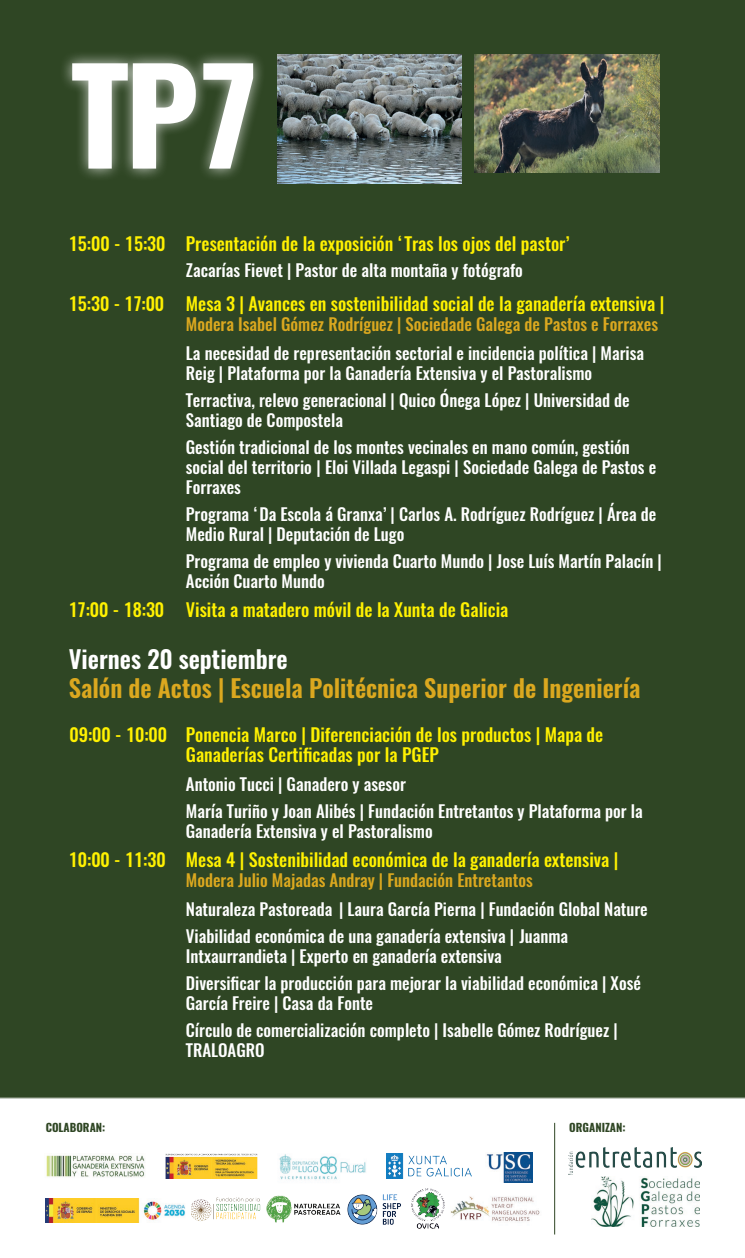
<style>
.page{position:relative;width:745px;height:1258px;background:#fff}
.page>*{position:absolute;margin:0;border:0;box-sizing:border-box;transform-origin:0 0}
.t1{font:700 130px "Oswald";color:#fff}
.t2{font:600 24.38px "Oswald";color:#dba81f}
.t3{font:600 24.38px "Oswald";color:#fff}
.t4{font:500 18.12px/20px "Oswald";color:#fff101}
.t5{font:500 16.88px/20px "Oswald";color:#fff}
.t6{font:500 16.88px "Oswald";color:#dba81f}
.t7{font:700 11.25px "Oswald";color:#2f4624}
</style>
<div class="page">
<div style="left:0;top:0;width:744px;height:1098px;background:#2f4624"></div>
<img style="left:277px;top:54px;width:184px;height:130px">
<img style="left:474px;top:54px;width:185px;height:119px">
<div style="left:59px;top:50px;width:207px;height:132px;background:#fff;opacity:.75"></div>
<img style="left:191px;top:1197px;width:69px;height:24px">
<img style="left:568px;top:1147px;width:133px;height:27px">
<img style="left:46px;top:1198px;width:140px;height:24px">
<img style="left:165px;top:1154px;width:93px;height:25px">
<img style="left:591px;top:1177px;width:108px;height:50px">
<img style="left:279px;top:1154px;width:87px;height:26px">
<img style="left:46px;top:1155px;width:99px;height:23px">
<img style="left:266px;top:1195px;width:74px;height:28px">
<img style="left:450px;top:1196px;width:90px;height:25px">
<img style="left:347px;top:1194px;width:54px;height:31px">
<hr style="left:554px;top:1123px;width:1px;height:111px;background:#2f4624">
<img style="left:486px;top:1152px;width:46px;height:30px">
<img style="left:411px;top:1188px;width:34px;height:41px">
<img style="left:386px;top:1154px;width:85px;height:24px">
<h1 class="t1" style="left:71px;top:25px;width:191px">TP7</h1>
<p class="t4" style="left:69px;top:234px;width:502px">15:00 - 15:30 Presentación de la exposición ‘Tras los ojos del pastor’</p>
<p class="t5" style="left:186px;top:260px;width:338px">Zacarías Fievet | Pastor de alta montaña y fotógrafo</p>
<p class="t4" style="left:69px;top:294px;width:596px">15:30 - 17:00 Mesa 3 | Avances en sostenibilidad social de la ganadería extensiva |</p>
<p class="t6" style="left:186px;top:312px;width:473px">Modera Isabel Gómez Rodríguez | Sociedade Galega de Pastos e Forraxes</p>
<p class="t5" style="left:186px;top:343px;width:459px">La necesidad de representación sectorial e incidencia política | Marisa<br>Reig | Plataforma por la Ganadería Extensiva y el Pastoralismo</p>
<p class="t5" style="left:186px;top:390px;width:445px">Terractiva, relevo generacional | Quico Ónega López | Universidad de<br>Santiago de Compostela</p>
<p class="t5" style="left:186px;top:437px;width:471px">Gestión tradicional de los montes vecinales en mano común, gestión social del territorio | Eloi Villada Legaspi | Sociedade Galega de Pastos e<br>Forraxes</p>
<p class="t5" style="left:186px;top:504px;width:471px">Programa ‘Da Escola á Granxa’ | Carlos A. Rodríguez Rodríguez | Área de<br>Medio Rural | Deputación de Lugo</p>
<p class="t5" style="left:186px;top:551px;width:477px">Programa de empleo y vivienda Cuarto Mundo | Jose Luís Martín Palacín |<br>Acción Cuarto Mundo</p>
<p class="t4" style="left:69px;top:600px;width:441px">17:00 - 18:30 Visita a matadero móvil de la Xunta de Galicia</p>
<h2 class="t3" style="left:69px;top:642px;width:220px">Viernes 20 septiembre</h2>
<h2 class="t2" style="left:69px;top:671px;width:573px">Salón de Actos | Escuela Politécnica Superior de Ingeniería</h2>
<p class="t4" style="left:186px;top:725px;width:418px;text-indent:-116px">09:00 - 10:00 Ponencia Marco | Diferenciación de los productos | Mapa de<br>Ganaderías Certificadas por la PGEP</p>
<p class="t5" style="left:186px;top:771px;width:458px;line-height:27.1px">Antonio Tucci | Ganadero y asesor<br>María Turiño y Joan Alibés | Fundación Entretantos y Plataforma por la</p>
<p class="t5" style="left:186px;top:822px;width:248px">Ganadería Extensiva y el Pastoralismo</p>
<p class="t4" style="left:69px;top:850px;width:550px">10:00 - 11:30 Mesa 4 | Sostenibilidad económica de la ganadería extensiva |</p>
<p class="t6" style="left:186px;top:868px;width:348px">Modera Julio Majadas Andray | Fundación Entretantos</p>
<p class="t5" style="left:186px;top:896px;width:463px;line-height:27.1px">Naturaleza Pastoreada | Laura García Pierna | Fundación Global Nature<br>Viabilidad económica de una ganadería extensiva | Juanma</p>
<p class="t5" style="left:186px;top:943px;width:456px;line-height:27.1px">Intxaurrandieta | Experto en ganadería extensiva<br>Diversificar la producción para mejorar la viabilidad económica | Xosé</p>
<p class="t5" style="left:186px;top:990px;width:433px;line-height:27.1px">García Freire | Casa da Fonte<br>Círculo de comercialización completo | Isabelle Gómez Rodríguez |</p>
<p class="t5" style="left:186px;top:1041px;width:80px">TRALOAGRO</p>
<p class="t7" style="left:46px;top:1120px;width:61px">COLABORAN:</p>
<p class="t7" style="left:569px;top:1120px;width:58px">ORGANIZAN:</p>
</div>
